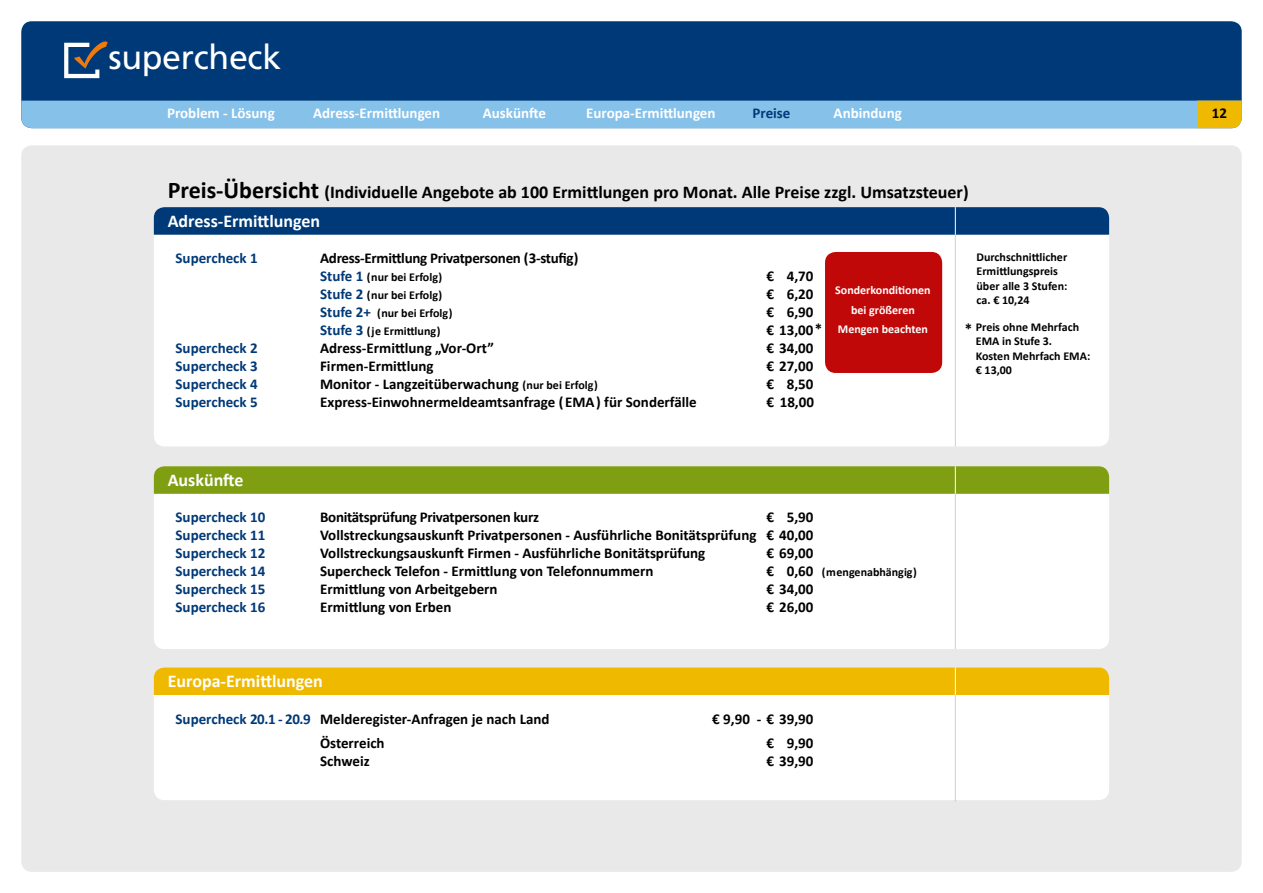
<style>
.page{position:relative;width:1263px;height:893px;background:#fff}
.page>*{position:absolute;margin:0;border:0;box-sizing:border-box;transform-origin:0 0}
.t1{font:34.05px "Frutiger";letter-spacing:-.01em;color:#fff}
.t2{font:700 18px "Calibri";color:#000}
.t3{font:700 18px "Calibri";color:#fff}
.t4{font:700 15px "Calibri";color:#000}
.t5{font:700 15px "Calibri";color:#003978}
.t6{font:700 15px "Calibri";letter-spacing:-.02em;color:#000}
.t7{font:700 15px "Calibri";color:#fff}
.t8{font:700 12px/14.4px "Calibri";color:#000}
.t9{font:700 12px/19.5px "Calibri";color:#fff;text-align:center}
.s1{font-size:24px}
.s2{font-size:15px;color:#003978}
.s3{font-size:12px}
.s4{font-size:15px}
.s5{color:#003978}
</style>
<div class="page">
<div style="left:21px;top:21px;width:1221px;height:107px;background:#003978;border-radius:11px"></div>
<div style="left:21px;top:145px;width:1221px;height:727px;background:#e9e9e9;border-radius:11px"></div>
<div style="left:154px;top:207px;width:955px;height:239px;background:#fff;border-radius:11px"></div>
<div style="left:154px;top:466px;width:955px;height:183px;background:#fff;border-radius:11px"></div>
<div style="left:154px;top:667px;width:955px;height:133px;background:#fff;border-radius:11px"></div>
<svg style="left:154px;top:207px;width:955px;height:28px;background:#043c7a"></svg>
<svg style="left:154px;top:466px;width:955px;height:28px;background:#829f15"></svg>
<div style="left:154px;top:667px;width:955px;height:28px;background:#efb900"></div>
<hr style="left:955px;top:235px;width:1px;height:211px;background:#cfd0d0">
<hr style="left:955px;top:695px;width:1px;height:107px;background:#cfd0d0">
<hr style="left:955px;top:494px;width:1px;height:155px;background:#cfd0d0">
<div style="left:825px;top:252px;width:117px;height:121px;background:#c00808;border-radius:11px"></div>
<div style="left:21px;top:101px;width:1221px;height:27px;background:#86c1ea"></div>
<svg style="left:64px;top:41px;width:44px;height:38px"></svg>
<h1 class="t1" style="left:108px;top:38px;width:174px">supercheck</h1>
<p class="t7" style="left:167px;top:103px;width:109px">Problem - Lösung</p>
<p class="t7" style="left:313px;top:103px;width:129px">Adress-Ermittlungen</p>
<p class="t7" style="left:483px;top:103px;width:65px">Auskünfte</p>
<p class="t7" style="left:586px;top:103px;width:131px">Europa-Ermittlungen</p>
<p class="t5" style="left:752px;top:103px;width:39px">Preise</p>
<p class="t7" style="left:834px;top:103px;width:70px">Anbindung</p>
<p class="t4" style="left:1212px;top:103px;width:17px">12</p>
<p class="t2" style="left:168px;top:179px;width:802px"><span class="s1">Preis-Übersicht</span> (Individuelle Angebote ab 100 Ermittlungen pro Monat. Alle Preise zzgl. Umsatzsteuer)</p>
<p class="t3" style="left:168px;top:208px;width:154px">Adress-Ermittlungen</p>
<p class="t5" style="left:176px;top:248px;width:84px">Supercheck 1</p>
<p class="t6" style="left:320px;top:248px;width:260px">Adress-Ermittlung Privatpersonen (3-stufig)</p>
<p class="t8" style="left:320px;top:270px;width:124px"><span class="s2">Stufe 1</span> (nur bei Erfolg)</p>
<p class="t4" style="left:767px;top:266px;width:48px">€ 4,70</p>
<p class="t8" style="left:320px;top:288px;width:124px"><span class="s2">Stufe 2</span> (nur bei Erfolg)</p>
<p class="t4" style="left:767px;top:284px;width:48px">€ 6,20</p>
<p class="t8" style="left:320px;top:306px;width:134px"><span class="s2">Stufe 2+</span> (nur bei Erfolg)</p>
<p class="t4" style="left:767px;top:302px;width:48px">€ 6,90</p>
<p class="t8" style="left:320px;top:324px;width:122px"><span class="s2">Stufe 3</span> (je Ermittlung)</p>
<p class="t4" style="left:767px;top:320px;width:57px">€ 13,00*</p>
<p class="t5" style="left:176px;top:338px;width:84px">Supercheck 2</p>
<p class="t4" style="left:320px;top:338px;width:175px">Adress-Ermittlung „Vor-Ort”</p>
<p class="t4" style="left:767px;top:338px;width:48px">€ 34,00</p>
<p class="t5" style="left:176px;top:356px;width:84px">Supercheck 3</p>
<p class="t4" style="left:320px;top:356px;width:115px">Firmen-Ermittlung</p>
<p class="t4" style="left:767px;top:356px;width:48px">€ 27,00</p>
<p class="t5" style="left:175px;top:374px;width:84px">Supercheck 4</p>
<p class="t4" style="left:320px;top:374px;width:279px">Monitor - Langzeitüberwachung <span class="s3">(nur bei Erfolg)</span></p>
<p class="t4" style="left:767px;top:374px;width:48px">€ 8,50</p>
<p class="t5" style="left:176px;top:392px;width:84px">Supercheck 5</p>
<p class="t4" style="left:320px;top:392px;width:378px">Express-Einwohnermeldeamtsanfrage ( EMA ) für Sonderfälle</p>
<p class="t4" style="left:767px;top:392px;width:49px">€ 18,00</p>
<p class="t9" style="left:835px;top:280px;width:97px">Sonderkonditionen bei größeren<br>Mengen beachten</p>
<p class="t3" style="left:168px;top:467px;width:77px">Auskünfte</p>
<p class="t5" style="left:176px;top:507px;width:91px">Supercheck 10</p>
<p class="t6" style="left:320px;top:507px;width:220px">Bonitätsprüfung Privatpersonen kurz</p>
<p class="t4" style="left:767px;top:507px;width:48px">€ 5,90</p>
<p class="t5" style="left:176px;top:525px;width:91px">Supercheck 11</p>
<p class="t4" style="left:320px;top:525px;width:495px">Vollstreckungsauskunft Privatpersonen - Ausführliche Bonitätsprüfung € 40,00</p>
<p class="t5" style="left:176px;top:543px;width:91px">Supercheck 12</p>
<p class="t4" style="left:320px;top:543px;width:387px">Vollstreckungsauskunft Firmen - Ausführliche Bonitätsprüfung</p>
<p class="t4" style="left:767px;top:543px;width:48px">€ 69,00</p>
<p class="t5" style="left:176px;top:561px;width:91px">Supercheck 14</p>
<p class="t4" style="left:320px;top:561px;width:335px">Supercheck Telefon - Ermittlung von Telefonnummern</p>
<p class="t8" style="left:767px;top:565px;width:152px"><span class="s4">€ 0,60</span> (mengenabhängig)</p>
<p class="t5" style="left:176px;top:579px;width:91px">Supercheck 15</p>
<p class="t4" style="left:320px;top:579px;width:179px">Ermittlung von Arbeitgebern</p>
<p class="t4" style="left:767px;top:579px;width:48px">€ 34,00</p>
<p class="t5" style="left:176px;top:597px;width:91px">Supercheck 16</p>
<p class="t4" style="left:320px;top:597px;width:133px">Ermittlung von Erben</p>
<p class="t4" style="left:767px;top:597px;width:48px">€ 26,00</p>
<p class="t3" style="left:168px;top:668px;width:157px">Europa-Ermittlungen</p>
<p class="t4" style="left:176px;top:708px;width:375px"><span class="s5">Supercheck 20.1 - 20.9</span> Melderegister-Anfragen je nach Land</p>
<p class="t4" style="left:712px;top:708px;width:103px">€ 9,90 - € 39,90</p>
<p class="t4" style="left:320px;top:732px;width:66px">Österreich</p>
<p class="t4" style="left:767px;top:732px;width:48px">€ 9,90</p>
<p class="t4" style="left:320px;top:750px;width:51px">Schweiz</p>
<p class="t4" style="left:767px;top:750px;width:48px">€ 39,90</p>
<p class="t8" style="left:976px;top:249px;width:92px">Durchschnittlicher<br>Ermittlungspreis über alle 3 Stufen: ca. € 10,24</p>
<p class="t8" style="left:976px;top:319px;width:116px">Preis ohne Mehrfach<br>EMA in Stufe 3.<br>Kosten Mehrfach EMA: € 13,00</p>
<p class="t4" style="left:965px;top:319px;width:9px">*</p>
</div>
